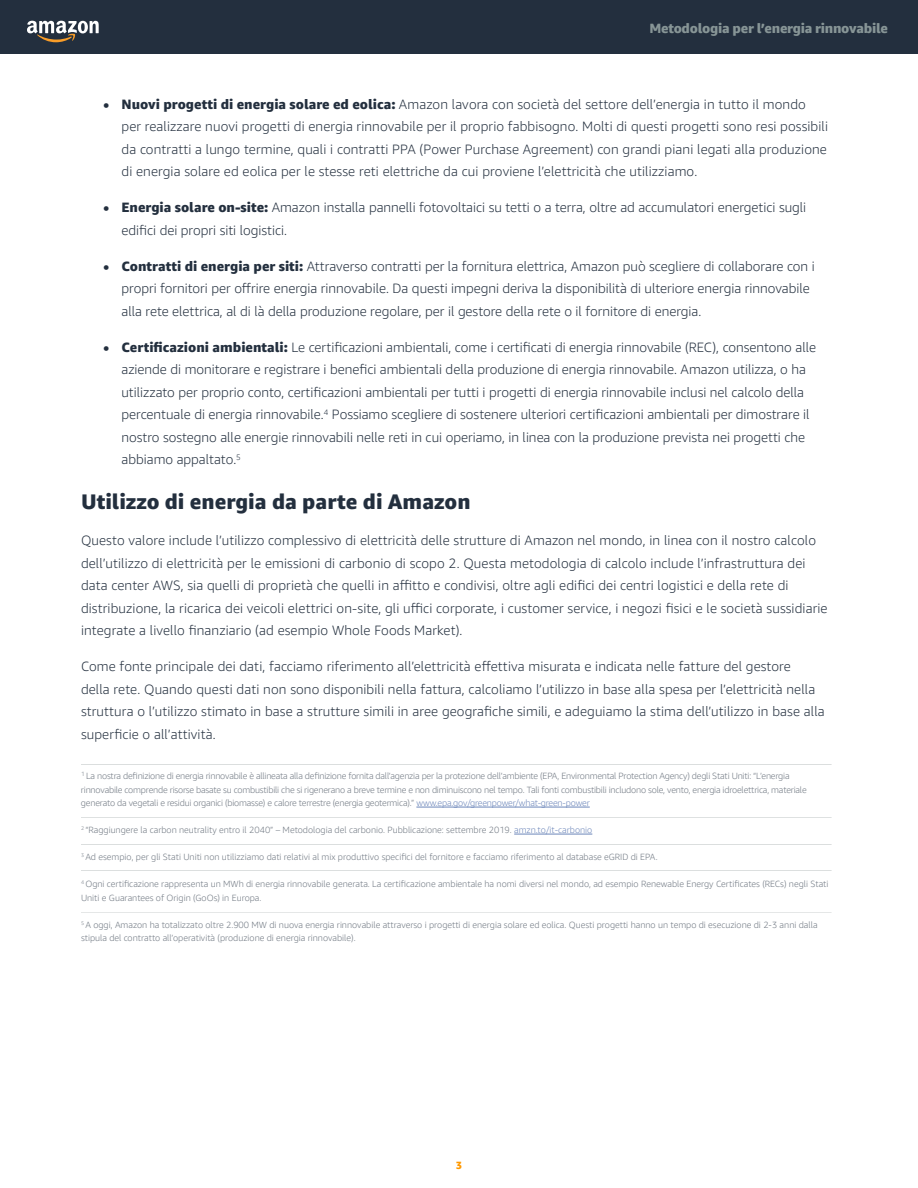
<style>
.page{position:relative;width:918px;height:1188px;background:#fff}
.page>*{position:absolute;margin:0;border:0;box-sizing:border-box;transform-origin:0 0}
.t1{font:800 21px "Amazon Ember";color:#232f3e}
.t2{font:300 13.5px/22.5px "Amazon Ember";letter-spacing:.01em;color:#232f3e}
.t3{font:800 13.5px "Amazon Ember Display";letter-spacing:-.02em;color:#879596}
.t4{font:800 10.5px "Amazon Ember";color:#f90}
.t5{font:300 9px/13.5px "Amazon Ember";color:#707882}
.t6{font:300 9px/13.5px "Amazon Ember";letter-spacing:-.02em;color:#707882}
.s1{font-weight:800}
.s2{color:#6b85b9}
</style>
<div class="page">
<hr style="left:416px;top:807px;width:174px;height:1px;background:#6b85b9">
<hr style="left:514px;top:834px;width:78px;height:1px;background:#6b85b9">
<hr style="left:81px;top:817px;width:751px;height:1px;background:#6c7778">
<hr style="left:81px;top:845px;width:751px;height:1px;background:#6c7778">
<hr style="left:81px;top:870px;width:751px;height:1px;background:#6c7778">
<hr style="left:81px;top:912px;width:751px;height:1px;background:#6c7778">
<hr style="left:81px;top:764px;width:751px;height:1px;background:#6c7778">
<div style="left:0;top:0;width:918px;height:54px;background:#232f3e"></div>
<svg style="left:27px;top:21px;width:72px;height:21px"></svg>
<p class="t3" style="left:649px;top:19px;width:240px">Metodologia per l’energia rinnovabile</p>
<p class="t2" style="left:122px;top:93px;width:708px;text-indent:-18px"><span class="s1">• Nuovi progetti di energia solare ed eolica:</span> Amazon lavora con società del settore dell’energia in tutto il mondo per realizzare nuovi progetti di energia rinnovabile per il proprio fabbisogno. Molti di questi progetti sono resi possibili da contratti a lungo termine, quali i contratti PPA (Power Purchase Agreement) con grandi piani legati alla produzione di energia solare ed eolica per le stesse reti elettriche da cui proviene l’elettricità che utilizziamo.</p>
<p class="t2" style="left:122px;top:196px;width:686px;text-indent:-18px"><span class="s1">• Energia solare on-site:</span> Amazon installa pannelli fotovoltaici su tetti o a terra, oltre ad accumulatori energetici sugli edifici dei propri siti logistici.</p>
<p class="t2" style="left:122px;top:255px;width:695px;text-indent:-18px"><span class="s1">• Contratti di energia per siti:</span> Attraverso contratti per la fornitura elettrica, Amazon può scegliere di collaborare con i propri fornitori per offrire energia rinnovabile. Da questi impegni deriva la disponibilità di ulteriore energia rinnovabile alla rete elettrica, al di là della produzione regolare, per il gestore della rete o il fornitore di energia.</p>
<p class="t2" style="left:122px;top:336px;width:696px;text-indent:-18px"><span class="s1">• Certificazioni ambientali:</span> Le certificazioni ambientali, come i certificati di energia rinnovabile (REC), consentono alle aziende di monitorare e registrare i benefici ambientali della produzione di energia rinnovabile. Amazon utilizza, o ha utilizzato per proprio conto, certificazioni ambientali per tutti i progetti di energia rinnovabile inclusi nel calcolo della percentuale di energia rinnovabile.<sup>4</sup> Possiamo scegliere di sostenere ulteriori certificazioni ambientali per dimostrare il nostro sostegno alle energie rinnovabili nelle reti in cui operiamo, in linea con la produzione prevista nei progetti che abbiamo appaltato.<sup>5</sup></p>
<h1 class="t1" style="left:81px;top:488px;width:391px">Utilizzo di energia da parte di Amazon</h1>
<p class="t2" style="left:81px;top:529px;width:748px">Questo valore include l’utilizzo complessivo di elettricità delle strutture di Amazon nel mondo, in linea con il nostro calcolo dell’utilizzo di elettricità per le emissioni di carbonio di scopo 2. Questa metodologia di calcolo include l’infrastruttura dei data center AWS, sia quelli di proprietà che quelli in affitto e condivisi, oltre agli edifici dei centri logistici e della rete di distribuzione, la ricarica dei veicoli elettrici on-site, gli uffici corporate, i customer service, i negozi fisici e le società sussidiarie integrate a livello finanziario (ad esempio Whole Foods Market).</p>
<p class="t2" style="left:81px;top:655px;width:745px">Come fonte principale dei dati, facciamo riferimento all’elettricità effettiva misurata e indicata nelle fatture del gestore<br>della rete. Quando questi dati non sono disponibili nella fattura, calcoliamo l’utilizzo in base alla spesa per l’elettricità nella struttura o l’utilizzo stimato in base a strutture simili in aree geografiche simili, e adeguiamo la stima dell’utilizzo in base alla superficie o all’attività.</p>
<p class="t6" style="left:81px;top:769px;width:727px"><sup>1</sup> La nostra definizione di energia rinnovabile è allineata alla definizione fornita dall’agenzia per la protezione dell’ambiente (EPA, Environmental Protection Agency) degli Stati Uniti: “L’energia rinnovabile comprende risorse basate su combustibili che si rigenerano a breve termine e non diminuiscono nel tempo. Tali fonti combustibili includono sole, vento, energia idroelettrica, materiale generato da vegetali e residui organici (biomasse) e calore terrestre (energia geotermica).” <span class="s2">www.epa.gov/greenpower/what-green-power</span></p>
<p class="t5" style="left:81px;top:823px;width:513px"><sup>2</sup> “Raggiungere la carbon neutrality entro il 2040” – Metodologia del carbonio. Pubblicazione: settembre 2019. <span class="s2">amzn.to/it-carbonio</span></p>
<p class="t5" style="left:81px;top:850px;width:578px"><sup>3</sup> Ad esempio, per gli Stati Uniti non utilizziamo dati relativi al mix produttivo specifici del fornitore e facciamo riferimento al database eGRID di EPA.</p>
<p class="t5" style="left:81px;top:877px;width:749px"><sup>4</sup> Ogni certificazione rappresenta un MWh di energia rinnovabile generata. La certificazione ambientale ha nomi diversi nel mondo, ad esempio Renewable Energy Certificates (RECs) negli Stati<br>Uniti e Guarantees of Origin (GoOs) in Europa.</p>
<p class="t5" style="left:81px;top:918px;width:738px"><sup>5</sup> A oggi, Amazon ha totalizzato oltre 2.900 MW di nuova energia rinnovabile attraverso i progetti di energia solare ed eolica. Questi progetti hanno un tempo di esecuzione di 2-3 anni dalla stipula del contratto all’operatività (produzione di energia rinnovabile).</p>
<p class="t4" style="left:456px;top:1159px;width:8px">3</p>
</div>
